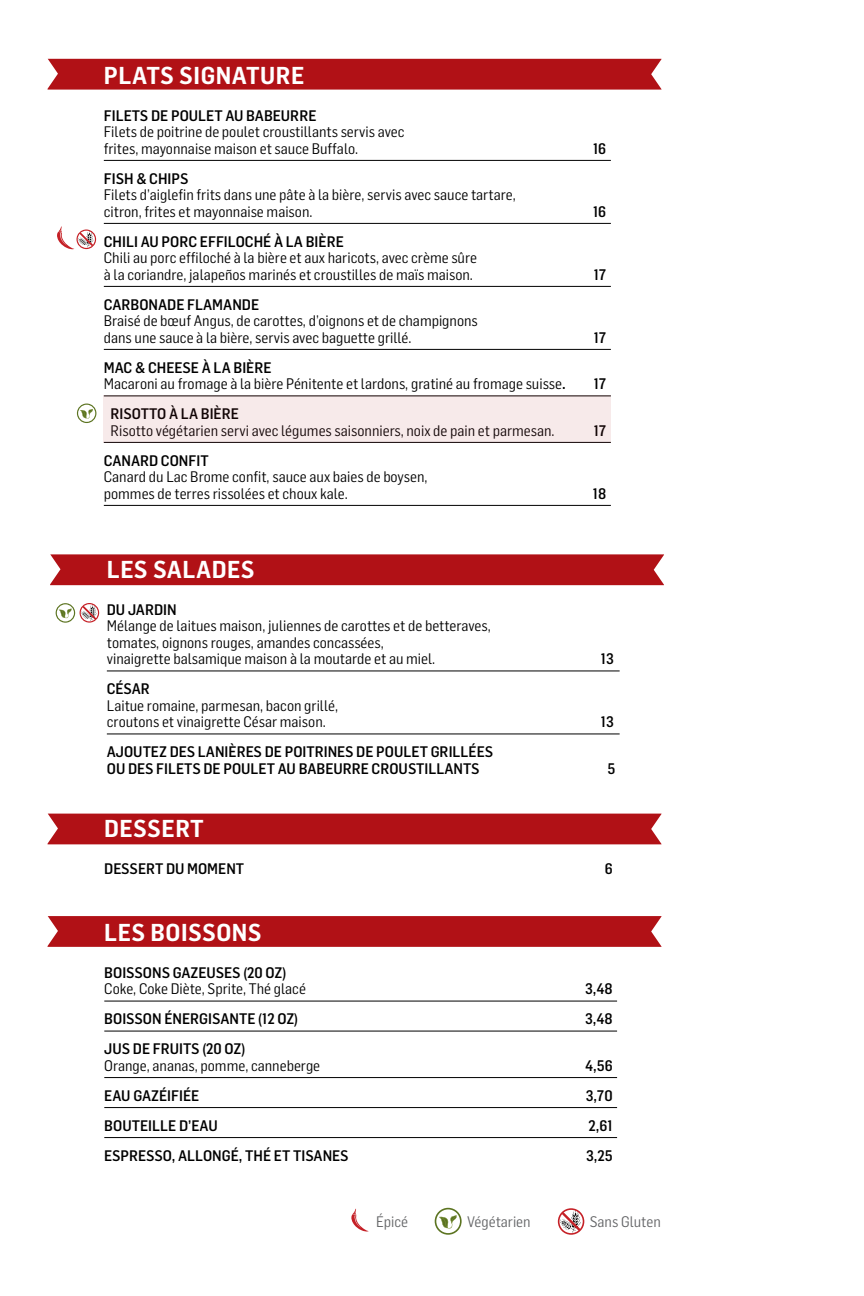
<style>
.page{position:relative;width:864px;height:1296px;background:#fff}
.page>*{position:absolute;margin:0;border:0;box-sizing:border-box;transform-origin:0 0}
.t1{font:600 24px "Flama Semicondensed";letter-spacing:.02em;color:#fff}
.t2{font:15px/16.5px "Flama Semicondensed";color:#000}
.t3{font:500 15px/16.5px "Flama Semicondensed";color:#000}
.t4{font:15px "Flama Semicondensed";color:#636466}
.s1{font-weight:500}
</style>
<div class="page">
<div style="left:48px;top:59px;width:614px;height:31px;background:#b11116"></div>
<svg style="left:77px;top:404px;width:19px;height:19px"></svg>
<hr style="left:104px;top:160px;width:507px;height:1px;background:#000">
<hr style="left:104px;top:223px;width:507px;height:1px;background:#000">
<hr style="left:104px;top:286px;width:507px;height:1px;background:#000">
<hr style="left:104px;top:349px;width:507px;height:1px;background:#000">
<hr style="left:104px;top:505px;width:507px;height:1px;background:#000">
<div style="left:48px;top:814px;width:614px;height:30px;background:#b11116"></div>
<svg style="left:48px;top:916px;width:614px;height:31px;background:#b2161b"></svg>
<hr style="left:104px;top:1001px;width:513px;height:1px;background:#000">
<hr style="left:104px;top:1031px;width:513px;height:1px;background:#000">
<hr style="left:104px;top:1077px;width:513px;height:1px;background:#000">
<hr style="left:104px;top:1107px;width:513px;height:1px;background:#000">
<hr style="left:104px;top:1137px;width:513px;height:1px;background:#000">
<div style="left:50px;top:554px;width:614px;height:31px;background:#b11116"></div>
<hr style="left:107px;top:671px;width:513px;height:1px;background:#000">
<hr style="left:107px;top:734px;width:513px;height:1px;background:#000">
<svg style="left:56px;top:603px;width:43px;height:20px"></svg>
<svg style="left:351px;top:1209px;width:18px;height:23px"></svg>
<svg style="left:435px;top:1208px;width:27px;height:27px"></svg>
<svg style="left:558px;top:1208px;width:26px;height:27px"></svg>
<div style="left:103px;top:396px;width:508px;height:47px;background:#f7eaea"></div>
<svg style="left:57px;top:227px;width:39px;height:22px"></svg>
<h1 class="t1" style="left:104px;top:60px;width:202px">PLATS SIGNATURE</h1>
<p class="t3" style="left:104px;top:106px;width:214px">FILETS DE POULET AU BABEURRE</p>
<p class="t2" style="left:104px;top:123px;width:302px">Filets de poitrine de poulet croustillants servis avec frites, mayonnaise maison et sauce Buffalo.</p>
<p class="t3" style="left:104px;top:169px;width:86px">FISH &amp; CHIPS</p>
<p class="t2" style="left:104px;top:186px;width:414px">Filets d’aiglefin frits dans une pâte à la bière, servis avec sauce tartare, citron, frites et mayonnaise maison.</p>
<p class="t3" style="left:104px;top:232px;width:242px">CHILI AU PORC EFFILOCHÉ À LA BIÈRE</p>
<p class="t2" style="left:104px;top:249px;width:375px">Chili au porc effiloché à la bière et aux haricots, avec crème sûre à la coriandre, jalapeños marinés et croustilles de maïs maison.</p>
<p class="t3" style="left:104px;top:295px;width:157px">CARBONADE FLAMANDE</p>
<p class="t2" style="left:104px;top:312px;width:376px">Braisé de bœuf Angus, de carottes, d’oignons et de champignons dans une sauce à la bière, servis avec baguette grillé.</p>
<p class="t2" style="left:104px;top:358px;width:463px"><span class="s1">MAC &amp; CHEESE À LA BIÈRE<br></span>Macaroni au fromage à la bière Pénitente et lardons, gratiné au fromage suisse<span class="s1">.</span></p>
<p class="t3" style="left:593px;top:139px;width:15px">16</p>
<p class="t3" style="left:593px;top:202px;width:15px">16</p>
<p class="t3" style="left:594px;top:265px;width:14px">17</p>
<p class="t3" style="left:594px;top:328px;width:14px">17</p>
<p class="t3" style="left:594px;top:375px;width:14px">17</p>
<p class="t3" style="left:111px;top:405px;width:130px">RISOTTO À LA BIÈRE</p>
<p class="t2" style="left:111px;top:421px;width:446px">Risotto végétarien servi avec légumes saisonniers, noix de pain et parmesan.</p>
<p class="t3" style="left:594px;top:421px;width:14px">17</p>
<p class="t3" style="left:104px;top:451px;width:106px">CANARD CONFIT</p>
<p class="t2" style="left:104px;top:468px;width:325px">Canard du Lac Brome confit, sauce aux baies de boysen, pommes de terres rissolées et choux kale.</p>
<p class="t3" style="left:593px;top:484px;width:15px">18</p>
<h1 class="t1" style="left:107px;top:554px;width:149px">LES SALADES</h1>
<p class="t3" style="left:107px;top:600px;width:71px">DU JARDIN</p>
<p class="t2" style="left:107px;top:617px;width:385px">Mélange de laitues maison, juliennes de carottes et de betteraves, tomates, oignons rouges, amandes concassées,<br>vinaigrette balsamique maison à la moutarde et au miel.</p>
<p class="t3" style="left:107px;top:680px;width:45px">CÉSAR</p>
<p class="t2" style="left:107px;top:696px;width:233px">Laitue romaine, parmesan, bacon grillé, croutons et vinaigrette César maison.</p>
<p class="t3" style="left:107px;top:743px;width:388px">AJOUTEZ DES LANIÈRES DE POITRINES DE POULET GRILLÉES<br>OU DES FILETS DE POULET AU BABEURRE CROUSTILLANTS</p>
<p class="t3" style="left:601px;top:650px;width:15px">13</p>
<p class="t3" style="left:601px;top:713px;width:15px">13</p>
<p class="t3" style="left:608px;top:759px;width:9px">5</p>
<h1 class="t1" style="left:104px;top:813px;width:101px">DESSERT</h1>
<p class="t3" style="left:104px;top:859px;width:141px">DESSERT DU MOMENT</p>
<p class="t3" style="left:605px;top:859px;width:10px">6</p>
<h1 class="t1" style="left:104px;top:917px;width:159px">LES BOISSONS</h1>
<p class="t3" style="left:104px;top:963px;width:184px">BOISSONS GAZEUSES (20 OZ)</p>
<p class="t2" style="left:104px;top:980px;width:203px">Coke, Coke Diète, Sprite, Thé glacé</p>
<p class="t3" style="left:585px;top:980px;width:29px">3,48</p>
<p class="t3" style="left:104px;top:1010px;width:195px">BOISSON ÉNERGISANTE (12 OZ)</p>
<p class="t3" style="left:585px;top:1010px;width:29px">3,48</p>
<p class="t3" style="left:104px;top:1040px;width:143px">JUS DE FRUITS (20 OZ)</p>
<p class="t2" style="left:104px;top:1056px;width:217px">Orange, ananas, pomme, canneberge</p>
<p class="t3" style="left:585px;top:1056px;width:29px">4,56</p>
<p class="t3" style="left:104px;top:1086px;width:97px">EAU GAZÉIFIÉE</p>
<p class="t3" style="left:586px;top:1086px;width:29px">3,70</p>
<p class="t3" style="left:104px;top:1116px;width:115px">BOUTEILLE D’EAU</p>
<p class="t3" style="left:589px;top:1116px;width:26px">2,61</p>
<p class="t3" style="left:104px;top:1146px;width:246px">ESPRESSO, ALLONGÉ, THÉ ET TISANES</p>
<p class="t3" style="left:586px;top:1146px;width:28px">3,25</p>
<p class="t4" style="left:376px;top:1213px;width:33px">Épicé</p>
<p class="t4" style="left:467px;top:1213px;width:65px">Végétarien</p>
<p class="t4" style="left:590px;top:1213px;width:73px">Sans Gluten</p>
</div>
